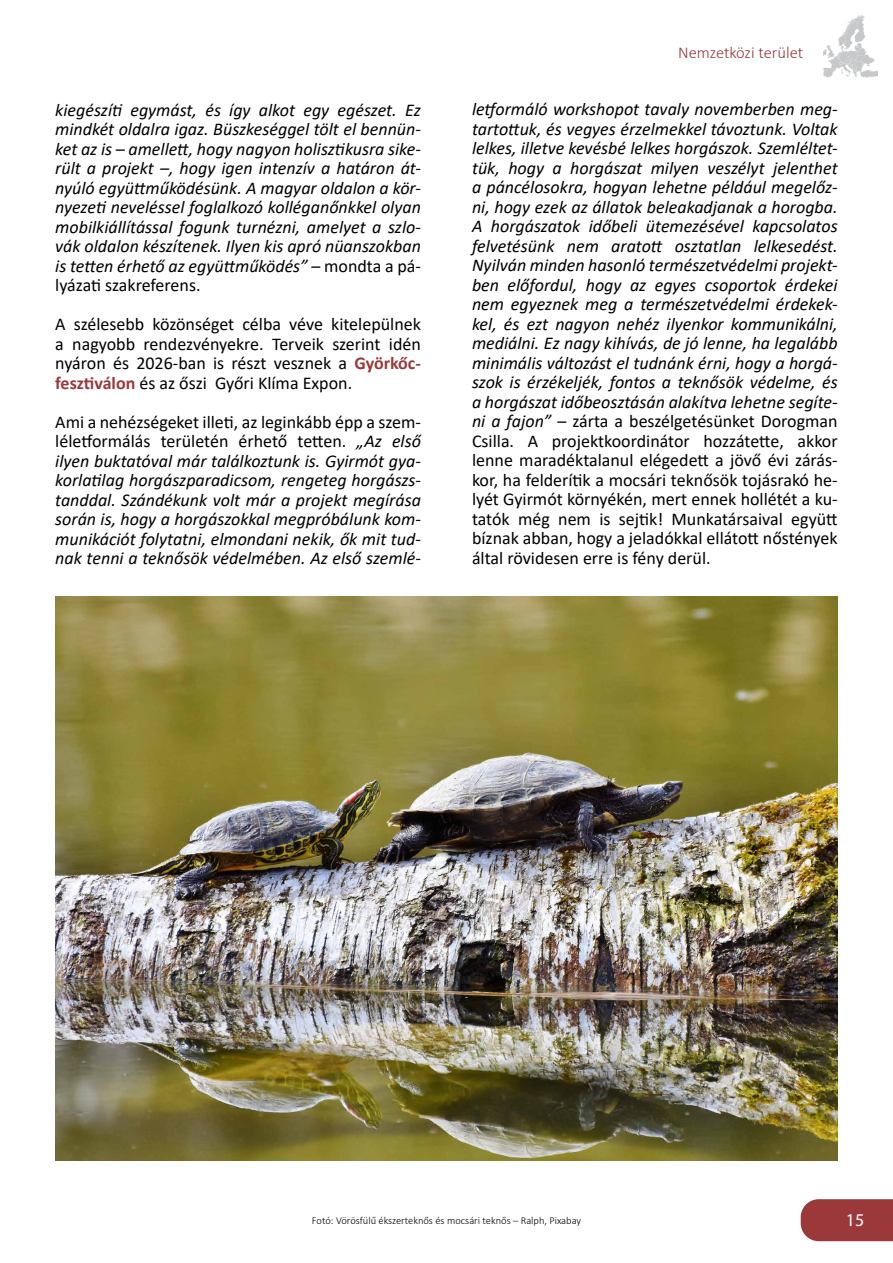
<style>
.page{position:relative;width:893px;height:1263px;background:#fff}
.page>*{position:absolute;margin:0;border:0;box-sizing:border-box;transform-origin:0 0}
.t1{font:italic 18px/19.5px "Calibri";color:#000;text-align:justify}
.t2{font:18px/19.5px "Calibri";color:#000;text-align:justify}
.t3{font:18px "Myriad Pro";color:#fff}
.t4{font:300 16.5px "Calibri";color:#9b383a}
.t5{font:300 10.5px "Calibri";color:#000}
.s1{font-style:normal}
.s2{font-weight:700;color:#9b383a}
</style>
<div class="page">
<img style="left:823px;top:15px;width:54px;height:62px">
<img style="left:55px;top:596px;width:783px;height:565px">
<div style="left:801px;top:1199px;width:92px;height:42px;background:#9b383a"></div>
<p class="t1" style="left:55px;top:99px;width:367px">kiegészíti egymást, és így alkot egy egészet. Ez mindkét oldalra igaz. Büszkeséggel tölt el bennün&shy;ket az is – amellett, hogy nagyon holisztikusra sike&shy;rült a projekt –, hogy igen intenzív a határon át&shy;nyúló együttműködésünk. A magyar oldalon a kör&shy;nyezeti neveléssel foglalkozó kolléganőnkkel olyan mobilkiállítással fogunk turnézni, amelyet a szlo&shy;vák oldalon készítenek. Ilyen kis apró nüanszokban is tetten érhető az együttműködés” <span class="s1">– mondta a pá&shy;lyázati szakreferens.</span></p>
<p class="t2" style="left:55px;top:314px;width:367px">A szélesebb közönséget célba véve kitelepülnek a nagyobb rendezvényekre. Terveik szerint idén nyáron és 2026-ban is részt vesznek a <span class="s2">Györkőc&shy;fesztiválon</span> és az őszi Győri Klíma Expon.</p>
<p class="t1" style="left:55px;top:411px;width:367px"><span class="s1">Ami a nehézségeket illeti, az leginkább épp a szem&shy;léletformálás területén érhető tetten.</span> „Az első ilyen buktatóval már találkoztunk is. Gyirmót gya&shy;korlatilag horgászparadicsom, rengeteg horgászs&shy;tanddal. Szándékunk volt már a projekt megírása során is, hogy a horgászokkal megpróbálunk kom&shy;munikációt folytatni, elmondani nekik, ők mit tud&shy;nak tenni a teknősök védelmében. Az első szemlé-</p>
<p class="t4" style="left:678px;top:43px;width:127px">Nemzetközi terület</p>
<p class="t1" style="left:472px;top:99px;width:367px">letformáló workshopot tavaly novemberben meg&shy;tartottuk, és vegyes érzelmekkel távoztunk. Voltak lelkes, illetve kevésbé lelkes horgászok. Szemléltet&shy;tük, hogy a horgászat milyen veszélyt jelenthet a páncélosokra, hogyan lehetne például megelőz&shy;ni, hogy ezek az állatok beleakadjanak a horogba.<br>A horgászatok időbeli ütemezésével kapcsolatos felvetésünk nem aratott osztatlan lelkesedést.<br>Nyilván minden hasonló természetvédelmi projekt&shy;ben előfordul, hogy az egyes csoportok érdekei nem egyeznek meg a természetvédelmi érdekek&shy;kel, és ezt nagyon nehéz ilyenkor kommunikálni, mediálni. Ez nagy kihívás, de jó lenne, ha legalább minimális változást el tudnánk érni, hogy a horgá&shy;szok is érzékeljék, fontos a teknősök védelme, és a horgászat időbeosztásán alakítva lehetne segíte&shy;ni a fajon” <span class="s1">– zárta a beszélgetésünket Dorogman Csilla. A projektkoordinátor hozzátette, akkor lenne maradéktalanul elégedett a jövő évi zárás&shy;kor, ha felderítik a mocsári teknősök tojásrakó he&shy;lyét Gyirmót környékén, mert ennek hollétét a ku&shy;tatók még nem is sejtik! Munkatársaival együtt bíznak abban, hogy a jeladókkal ellátott nőstények által rövidesen erre is fény derül.</span></p>
<p class="t5" style="left:312px;top:1214px;width:271px">Fotó: Vörösfülű ékszerteknős és mocsári teknős – Ralph, Pixabay</p>
<p class="t3" style="left:846px;top:1209px;width:20px">15</p>
</div>
